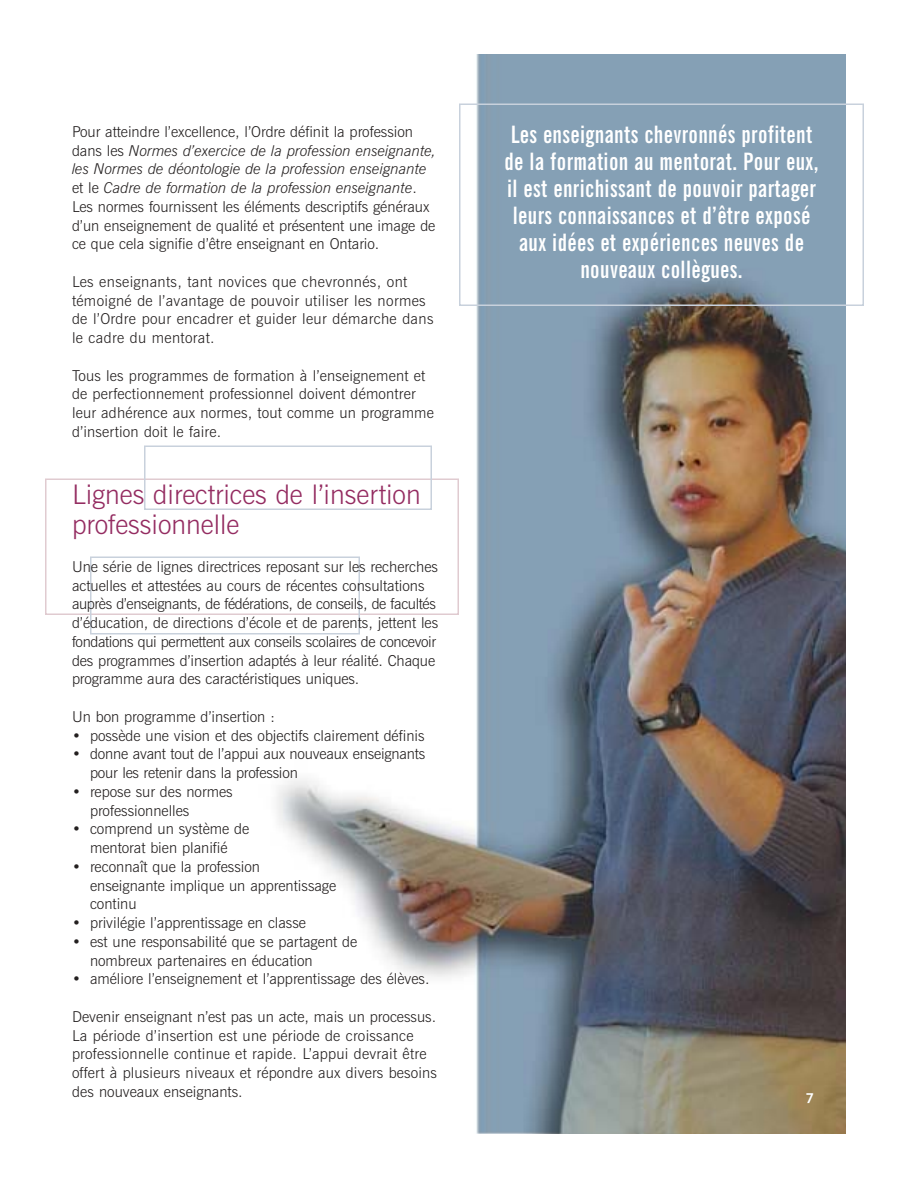
<style>
.page{position:relative;width:918px;height:1188px;background:#fff}
.page>*{position:absolute;margin:0;border:0;box-sizing:border-box;transform-origin:0 0}
.t1{font:300 27px/30px "News Gothic BT";color:#942c61}
.t2{font:700 extra-condensed 24px/27px "News Gothic BT";letter-spacing:.015em;color:#fff;text-align:center}
.t3{font:300 15px/18.8px "News Gothic BT";color:#231f1f}
.t4{font:300 15px/18.8px "News Gothic BT";letter-spacing:.025em;color:#231f1f}
.t5{font:700 13.5px "News Gothic BT";color:#fff}
.s1{font-style:italic}
</style>
<div class="page">
<img style="left:276px;top:54px;width:570px;height:1080px">
<div style="left:45px;top:478px;width:414px;height:137px;border:2px solid #e0cbd0"></div>
<svg style="left:89px;top:445px;width:344px;height:190px"></svg>
<div style="left:459px;top:104px;width:405px;height:202px;border:2px solid #c8d1dc"></div>
<p class="t3" style="left:72px;top:124px;width:366px">Pour atteindre l’excellence, l’Ordre définit la profession dans les <span class="s1">Normes d’exercice de la profession enseignante, les Normes de déontologie de la profession enseignante </span>et le <span class="s1">Cadre de formation de la profession enseignante</span>.<br>Les normes fournissent les éléments descriptifs généraux d’un enseignement de qualité et présentent une image de ce que cela signifie d’être enseignant en Ontario.</p>
<p class="t4" style="left:72px;top:274px;width:363px">Les enseignants, tant novices que chevronnés, ont témoigné de l’avantage de pouvoir utiliser les normes de l’Ordre pour encadrer et guider leur démarche dans le cadre du mentorat.</p>
<p class="t3" style="left:72px;top:368px;width:363px">Tous les programmes de formation à l’enseignement et de perfectionnement professionnel doivent démontrer leur adhérence aux normes, tout comme un programme d’insertion doit le faire.</p>
<h1 class="t1" style="left:72px;top:483px;width:350px">Lignes directrices de l’insertion professionnelle</h1>
<p class="t3" style="left:72px;top:559px;width:368px">Une série de lignes directrices reposant sur les recherches actuelles et attestées au cours de récentes consultations auprès d’enseignants, de fédérations, de conseils, de facultés d’éducation, de directions d’école et de parents, jettent les fondations qui permettent aux conseils scolaires de concevoir des programmes d’insertion adaptés à leur réalité. Chaque programme aura des caractéristiques uniques.</p>
<p class="t3" style="left:72px;top:709px;width:204px">Un bon programme d’insertion :</p>
<p class="t3" style="left:72px;top:728px;width:354px">• possède une vision et des objectifs clairement définis</p>
<p class="t3" style="left:90px;top:746px;width:337px;text-indent:-18px">• donne avant tout de l’appui aux nouveaux enseignants pour les retenir dans la profession</p>
<p class="t3" style="left:90px;top:784px;width:144px;text-indent:-18px">• repose sur des normes professionnelles</p>
<p class="t3" style="left:72px;top:821px;width:179px;text-align:center">• comprend un système de mentorat bien planifié</p>
<p class="t3" style="left:90px;top:859px;width:248px;text-indent:-18px">• reconnaît que la profession enseignante implique un apprentissage continu</p>
<p class="t3" style="left:72px;top:915px;width:236px">• privilégie l’apprentissage en classe</p>
<p class="t3" style="left:90px;top:934px;width:269px;text-indent:-18px">• est une responsabilité que se partagent de nombreux partenaires en éducation</p>
<p class="t3" style="left:72px;top:971px;width:359px">• améliore l’enseignement et l’apprentissage des élèves.</p>
<p class="t3" style="left:72px;top:1009px;width:367px">Devenir enseignant n’est pas un acte, mais un processus.<br>La période d’insertion est une période de croissance professionnelle continue et rapide. L’appui devrait être offert à plusieurs niveaux et répondre aux divers besoins des nouveaux enseignants.</p>
<h2 class="t2" style="left:505px;top:124px;width:315px">Les enseignants chevronnés profitent de la formation au mentorat. Pour eux, il est enrichissant de pouvoir partager leurs connaissances et d’être exposé aux idées et expériences neuves de nouveaux collègues.</h2>
<p class="t5" style="left:806px;top:1094px;width:10px">7</p>
</div>
